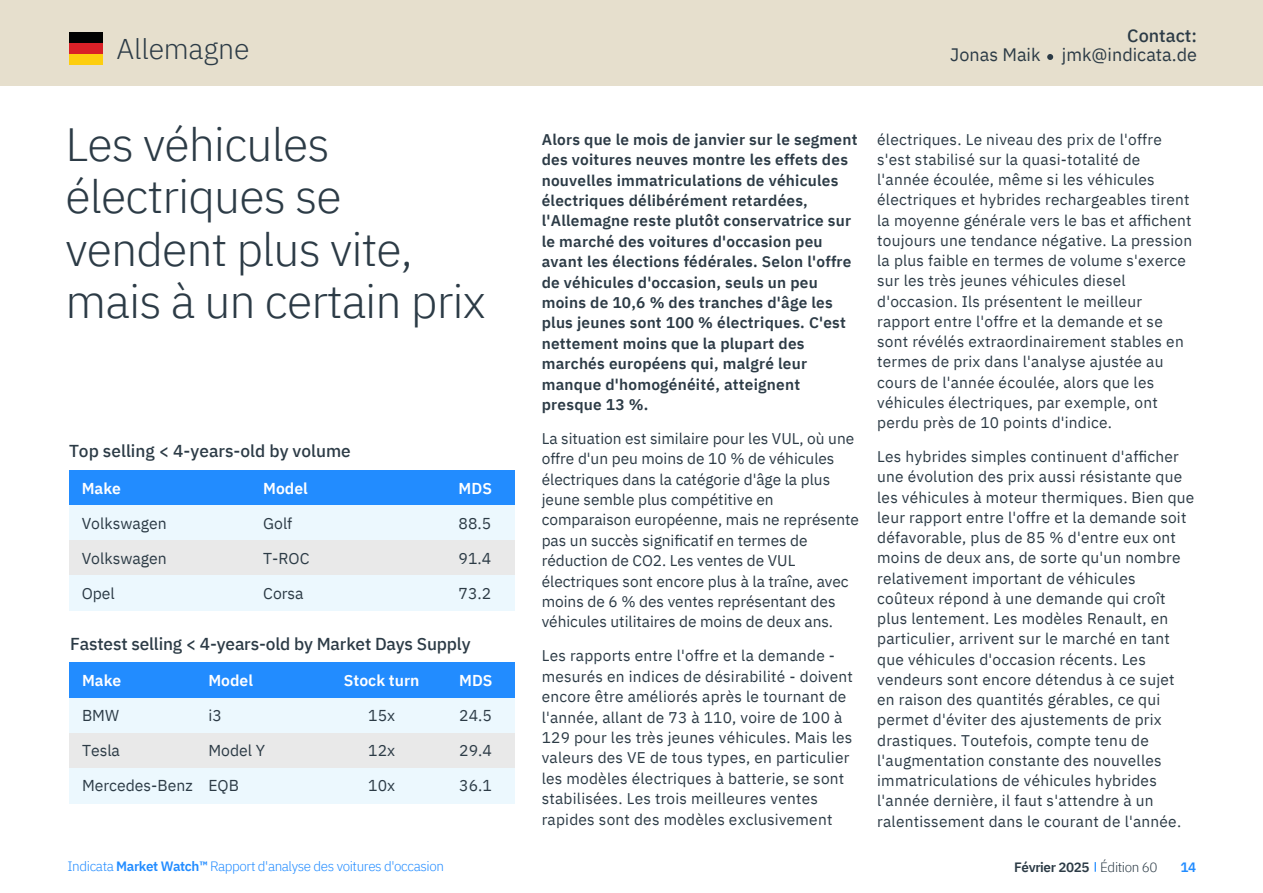
<style>
.page{position:relative;width:1263px;height:893px;background:#fff}
.page>*{position:absolute;margin:0;border:0;box-sizing:border-box;transform-origin:0 0}
.t1{font:300 46.5px/52.5px "IBM Plex Sans";letter-spacing:-.02em;color:#2c3b46}
.t2{font:300 28.5px "IBM Plex Sans";letter-spacing:-.01em;color:#2c3b46}
.t3{font:18px "IBM Plex Sans";color:#2c3b46}
.t4{font:500 18px "IBM Plex Sans";color:#2c3b46}
.t5{font:500 17.25px "IBM Plex Sans";letter-spacing:-.01em;color:#2c3b46}
.t6{font:15.75px "IBM Plex Sans";color:#2c3b46}
.t7{font:600 15.75px "IBM Plex Sans";color:#fff}
.t8{font:15.45px/20.2px "IBM Plex Sans";letter-spacing:.015em;color:#2c3b46}
.t9{font:600 15.45px/20.4px "IBM Plex Sans";letter-spacing:.015em;color:#2c3b46}
.t10{font:300 13.5px "IBM Plex Sans";letter-spacing:-.03em;color:#228cff}
.t11{font:600 13.5px "IBM Plex Sans";letter-spacing:-.03em;color:#2c3b46}
.t12{font:600 13.5px "IBM Plex Sans";color:#228cff}
.s1{font-weight:600}
.s2{font-weight:300}
</style>
<div class="page">
<div style="left:69px;top:470px;width:446px;height:35px;background:#228cff"></div>
<div style="left:69px;top:505px;width:446px;height:35px;background:#ecf8fe"></div>
<div style="left:69px;top:540px;width:446px;height:36px;background:#e9e9e9"></div>
<div style="left:69px;top:576px;width:446px;height:35px;background:#ecf8fe"></div>
<div style="left:69px;top:663px;width:446px;height:35px;background:#228cff"></div>
<div style="left:69px;top:698px;width:446px;height:35px;background:#ecf8fe"></div>
<div style="left:69px;top:733px;width:446px;height:35px;background:#e9e9e9"></div>
<div style="left:69px;top:768px;width:446px;height:35px;background:#ecf8fe"></div>
<div style="left:0;top:0;width:1263px;height:85px;background:#e6dfcd"></div>
<svg style="left:1047px;top:54px;width:6px;height:6px"></svg>
<div style="left:69px;top:43px;width:33px;height:11px;background:#d92127"></div>
<div style="left:69px;top:54px;width:33px;height:11px;background:#fdce0e"></div>
<div style="left:69px;top:32px;width:33px;height:11px;background:#010101"></div>
<h2 class="t2" style="left:117px;top:28px;width:134px">Allemagne</h2>
<p class="t4" style="left:1127px;top:28px;width:71px">Contact:</p>
<p class="t3" style="left:950px;top:44px;width:248px">Jonas Maik jmk@indicata.de</p>
<h1 class="t1" style="left:66px;top:117px;width:421px">Les vÈhicules<br>Èlectriques se vendent plus vite, mais ‡ un certain prix</h1>
<p class="t8" style="left:877px;top:129px;width:316px">Èlectriques. Le niveau des prix de l'offre s'est stabilisÈ sur la quasi-totalitÈ de l'annÈe ÈcoulÈe, mÍme si les vÈhicules Èlectriques et hybrides rechargeables tirent la moyenne générale vers le bas et affichent toujours une tendance nÈgative. La pression la plus faible en termes de volume s'exerce sur les trËs jeunes vÈhicules diesel d'occasion. Ils prÈsentent le meilleur rapport entre l'offre et la demande et se sont rÈvÈlÈs extraordinairement stables en termes de prix dans l'analyse ajustÈe au cours de l'annÈe ÈcoulÈe, alors que les vÈhicules Èlectriques, par exemple, ont perdu prËs de 10 points d'indice.</p>
<p class="t8" style="left:877px;top:445px;width:319px">Les hybrides simples continuent d'afficher une Èvolution des prix aussi rÈsistante que les vÈhicules ‡ moteur thermiques. Bien que leur rapport entre l'offre et la demande soit dÈfavorable, plus de 85 % d'entre eux ont moins de deux ans, de sorte qu'un nombre relativement important de vÈhicules co˚teux rÈpond ‡ une demande qui croÓt plus lentement. Les modËles Renault, en particulier, arrivent sur le marchÈ en tant que vÈhicules d'occasion rÈcents. Les vendeurs sont encore dÈtendus ‡ ce sujet en raison des quantitÈs gÈrables, ce qui permet d'Èviter des ajustements de prix drastiques. Toutefois, compte tenu de l'augmentation constante des nouvelles immatriculations de vÈhicules hybrides l'annÈe derniËre, il faut s'attendre ‡ un ralentissement dans le courant de l'annÈe.</p>
<p class="t12" style="left:1180px;top:859px;width:17px">14</p>
<p class="t9" style="left:542px;top:129px;width:317px">Alors que le mois de janvier sur le segment des voitures neuves montre les effets des nouvelles immatriculations de vÈhicules Èlectriques dÈlibÈrÈment retardÈes, l'Allemagne reste plutÙt conservatrice sur le marchÈ des voitures d'occasion peu avant les Èlections fÈdÈrales. Selon l'offre de vÈhicules d'occasion, seuls un peu moins de 10,6 % des tranches d'‚ge les plus jeunes sont 100 % Èlectriques. C'est nettement moins que la plupart des marchÈs europÈens qui, malgrÈ leur manque d'homogÈnÈitÈ, atteignent presque 13 %.</p>
<p class="t8" style="left:542px;top:428px;width:319px">La situation est similaire pour les VUL, o˘ une offre d'un peu moins de 10 % de vÈhicules électriques dans la catégorie d'âge la plus jeune semble plus compÈtitive en comparaison europÈenne, mais ne reprÈsente pas un succès significatif en termes de rÈduction de CO2. Les ventes de VUL Èlectriques sont encore plus ‡ la traÓne, avec moins de 6 % des ventes reprÈsentant des vÈhicules utilitaires de moins de deux ans.</p>
<p class="t8" style="left:542px;top:645px;width:313px">Les rapports entre l'offre et la demande - mesurÈs en indices de dÈsirabilitÈ - doivent encore Ítre amÈliorÈs aprËs le tournant de l'annÈe, allant de 73 ‡ 110, voire de 100 ‡ 129 pour les trËs jeunes vÈhicules. Mais les valeurs des VE de tous types, en particulier les modËles Èlectriques ‡ batterie, se sont stabilisÈes. Les trois meilleures ventes rapides sont des modËles exclusivement</p>
<p class="t5" style="left:69px;top:437px;width:283px">Top selling &lt; 4-years-old by volume</p>
<p class="t7" style="left:82px;top:478px;width:41px">Make</p>
<p class="t6" style="left:82px;top:514px;width:87px">Volkswagen</p>
<p class="t6" style="left:82px;top:549px;width:87px">Volkswagen</p>
<p class="t6" style="left:82px;top:584px;width:35px">Opel</p>
<p class="t7" style="left:263px;top:478px;width:46px">Model</p>
<p class="t6" style="left:263px;top:514px;width:31px">Golf</p>
<p class="t6" style="left:263px;top:549px;width:48px">T-ROC</p>
<p class="t6" style="left:263px;top:584px;width:42px">Corsa</p>
<p class="t7" style="left:459px;top:478px;width:35px">MDS</p>
<p class="t6" style="left:459px;top:514px;width:34px">88.5</p>
<p class="t6" style="left:459px;top:549px;width:34px">91.4</p>
<p class="t6" style="left:459px;top:584px;width:34px">73.2</p>
<p class="t5" style="left:70px;top:630px;width:402px">Fastest selling &lt; 4-years-old by Market Days Supply</p>
<p class="t7" style="left:82px;top:671px;width:41px">Make</p>
<p class="t6" style="left:82px;top:706px;width:39px">BMW</p>
<p class="t6" style="left:82px;top:741px;width:40px">Tesla</p>
<p class="t6" style="left:82px;top:776px;width:112px">Mercedes-Benz</p>
<p class="t7" style="left:208px;top:671px;width:46px">Model</p>
<p class="t6" style="left:208px;top:706px;width:15px">i3</p>
<p class="t6" style="left:208px;top:741px;width:58px">Model Y</p>
<p class="t6" style="left:208px;top:776px;width:32px">EQB</p>
<p class="t7" style="left:344px;top:671px;width:77px">Stock turn</p>
<p class="t6" style="left:368px;top:706px;width:28px">15x</p>
<p class="t6" style="left:368px;top:741px;width:28px">12x</p>
<p class="t6" style="left:368px;top:776px;width:28px">10x</p>
<p class="t7" style="left:459px;top:671px;width:35px">MDS</p>
<p class="t6" style="left:459px;top:706px;width:34px">24.5</p>
<p class="t6" style="left:459px;top:741px;width:34px">29.4</p>
<p class="t6" style="left:459px;top:776px;width:34px">36.1</p>
<p class="t10" style="left:67px;top:858px;width:378px">Indicata <span class="s1">Market Watchô</span> Rapport d'analyse des voitures d'occasion</p>
<p class="t11" style="left:1014px;top:858px;width:145px">FÈvrier 2025 <span class="s2">…dition 60</span></p>
</div>
